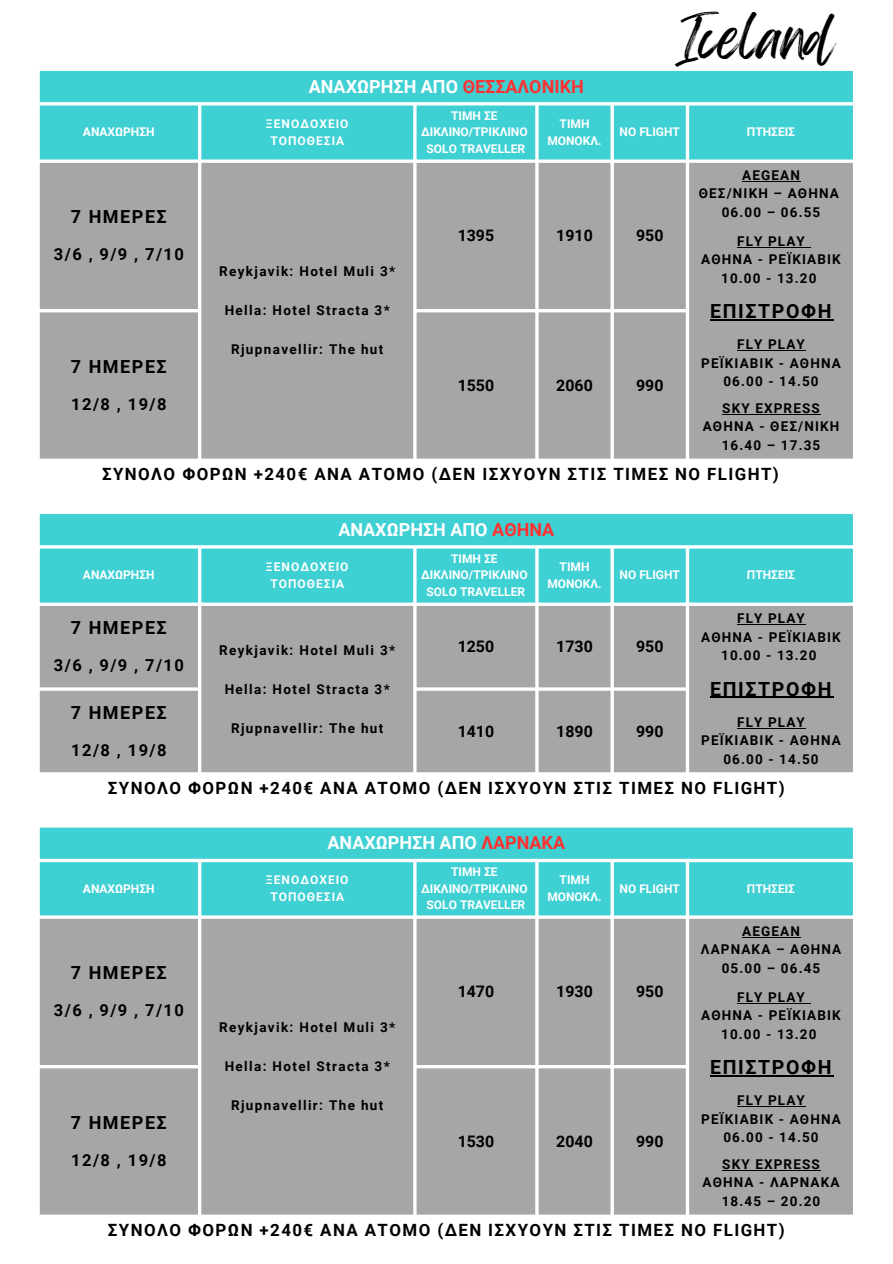
<style>
.page{position:relative;width:893px;height:1264px;background:#fff}
.page>*{position:absolute;margin:0;border:0;box-sizing:border-box;transform-origin:0 0}
.t1{font:49.35px "Feeling Passionate";color:#000}
.t2{font:700 19.5px "Roboto";letter-spacing:.085em;color:#000}
.t3{font:700 18px "Roboto";color:#fff}
.t4{font:700 18px "Roboto";letter-spacing:.085em;color:#000}
.t5{font:700 16.8px "Roboto";letter-spacing:.085em;color:#000}
.t6{font:700 16.5px "Roboto";letter-spacing:.085em;color:#000}
.t7{font:700 15.9px "Roboto";color:#000}
.t8{font:700 13.5px/18.5px "Roboto";letter-spacing:.085em;color:#000;text-align:center}
.t9{font:700 12px/16.5px "Roboto";color:#fff;text-align:center}
.t10{font:700 12px/16.5px "Roboto";letter-spacing:.085em;color:#fff;text-align:center}
.s1{color:#ff3131}
</style>
<div class="page">
<svg style="left:40px;top:827px;width:812px;height:88px;fill:#3fd0d4"></svg>
<div style="left:40px;top:918px;width:812px;height:296px;background:#a6a6a6"></div>
<hr style="left:742px;top:936px;width:59px;height:1px;background:#000">
<hr style="left:737px;top:1002px;width:69px;height:1px;background:#000">
<hr style="left:710px;top:1075px;width:123px;height:1px;background:#000">
<hr style="left:737px;top:1106px;width:69px;height:1px;background:#000">
<hr style="left:722px;top:1169px;width:98px;height:1px;background:#000">
<div style="left:40px;top:71px;width:812px;height:88px;background:#3fd0d4"></div>
<div style="left:40px;top:163px;width:812px;height:295px;background:#a6a6a6"></div>
<hr style="left:742px;top:181px;width:59px;height:1px;background:#000">
<hr style="left:737px;top:247px;width:69px;height:1px;background:#000">
<hr style="left:710px;top:319px;width:123px;height:2px;background:#000">
<hr style="left:737px;top:350px;width:69px;height:1px;background:#000">
<hr style="left:722px;top:414px;width:98px;height:1px;background:#000">
<div style="left:40px;top:514px;width:812px;height:88px;background:#3fd0d4"></div>
<div style="left:40px;top:606px;width:812px;height:166px;background:#a6a6a6"></div>
<hr style="left:737px;top:624px;width:69px;height:1px;background:#000">
<hr style="left:710px;top:696px;width:123px;height:2px;background:#000">
<hr style="left:737px;top:727px;width:69px;height:1px;background:#000">
<h3 class="t3" style="left:309px;top:76px;width:276px">ΑΝΑΧΩΡΗΣΗ ΑΠΟ <span class="s1">ΘΕΣΣΑΛΟΝΙΚΗ</span></h3>
<h1 class="t1" style="left:675px;top:-2px;width:160px">Iceland</h1>
<p class="t9" style="left:83px;top:124px;width:73px">ΑΝΑΧΩΡΗΣΗ</p>
<p class="t10" style="left:266px;top:116px;width:84px">ΞΕΝΟΔΟΧΕΙΟ<br>ΤΟΠΟΘΕΣΙΑ</p>
<p class="t9" style="left:421px;top:107px;width:108px">ΤΙΜΗ ΣΕ<br>ΔΙΚΛIΝΟ/ΤΡΙΚΛΙΝΟ<br>SOLO TRAVELLER</p>
<p class="t9" style="left:547px;top:116px;width:56px">ΤΙΜΗ<br>ΜΟΝΟΚΛ.</p>
<p class="t9" style="left:619px;top:124px;width:62px">NO FLIGHT</p>
<p class="t9" style="left:746px;top:124px;width:50px">ΠΤΗΣΕΙΣ</p>
<h3 class="t4" style="left:71px;top:206px;width:97px">7 ΗΜΕΡΕΣ</h3>
<p class="t6" style="left:54px;top:245px;width:131px">3/6 , 9/9 , 7/10</p>
<h3 class="t4" style="left:71px;top:356px;width:97px">7 ΗΜΕΡΕΣ</h3>
<p class="t6" style="left:71px;top:395px;width:97px">12/8 , 19/8</p>
<p class="t8" style="left:219px;top:262px;width:178px">Reykjavik: Hotel Muli 3*</p>
<p class="t8" style="left:225px;top:301px;width:167px">Hella: Hotel Stracta 3*</p>
<p class="t8" style="left:231px;top:340px;width:154px">Rjupnavellir: The hut</p>
<p class="t7" style="left:457px;top:227px;width:38px">1395</p>
<p class="t7" style="left:556px;top:227px;width:38px">1910</p>
<p class="t7" style="left:636px;top:227px;width:29px">950</p>
<p class="t7" style="left:457px;top:376px;width:38px">1550</p>
<p class="t7" style="left:556px;top:376px;width:38px">2060</p>
<p class="t7" style="left:636px;top:376px;width:29px">990</p>
<p class="t8" style="left:698px;top:166px;width:141px">AEGEAN<br>ΘΕΣ/ΝΙΚΗ – ΑΘΗΝΑ<br>06.00 – 06.55</p>
<p class="t8" style="left:701px;top:232px;width:141px">FLY PLAY<br>ΑΘΗΝΑ - ΡΕΪΚΙΑΒΙΚ<br>10.00 - 13.20</p>
<h2 class="t2" style="left:710px;top:300px;width:123px">ΕΠΙΣΤΡΟΦΗ</h2>
<p class="t8" style="left:701px;top:335px;width:141px">FLY PLAY<br>ΡΕΪΚΙΑΒΙΚ - ΑΘΗΝΑ<br>06.00 - 14.50</p>
<p class="t8" style="left:702px;top:399px;width:138px">SKY EXPRESS<br>ΑΘΗΝΑ - ΘΕΣ/ΝΙΚΗ<br>16.40 – 17.35</p>
<p class="t5" style="left:102px;top:465px;width:678px">ΣΥΝΟΛΟ ΦΟΡΩΝ +240€ ΑΝΑ ΑΤΟΜΟ (ΔΕΝ ΙΣΧΥΟΥΝ ΣΤΙΣ ΤΙΜΕΣ NO FLIGHT)</p>
<h3 class="t3" style="left:338px;top:519px;width:217px">ΑΝΑΧΩΡΗΣΗ ΑΠΟ <span class="s1">ΑΘΗΝΑ</span></h3>
<p class="t9" style="left:83px;top:567px;width:73px">ΑΝΑΧΩΡΗΣΗ</p>
<p class="t10" style="left:266px;top:559px;width:84px">ΞΕΝΟΔΟΧΕΙΟ<br>ΤΟΠΟΘΕΣΙΑ</p>
<p class="t9" style="left:421px;top:550px;width:108px">ΤΙΜΗ ΣΕ<br>ΔΙΚΛIΝΟ/ΤΡΙΚΛΙΝΟ<br>SOLO TRAVELLER</p>
<p class="t9" style="left:547px;top:559px;width:56px">ΤΙΜΗ<br>ΜΟΝΟΚΛ.</p>
<p class="t9" style="left:619px;top:567px;width:62px">NO FLIGHT</p>
<p class="t9" style="left:746px;top:567px;width:50px">ΠΤΗΣΕΙΣ</p>
<h3 class="t4" style="left:71px;top:617px;width:97px">7 ΗΜΕΡΕΣ</h3>
<p class="t6" style="left:54px;top:656px;width:131px">3/6 , 9/9 , 7/10</p>
<p class="t8" style="left:701px;top:609px;width:141px">FLY PLAY<br>ΑΘΗΝΑ - ΡΕΪΚΙΑΒΙΚ<br>10.00 - 13.20</p>
<h2 class="t2" style="left:710px;top:677px;width:123px">ΕΠΙΣΤΡΟΦΗ</h2>
<p class="t8" style="left:701px;top:712px;width:141px">FLY PLAY<br>ΡΕΪΚΙΑΒΙΚ - ΑΘΗΝΑ<br>06.00 - 14.50</p>
<p class="t7" style="left:457px;top:637px;width:38px">1250</p>
<p class="t7" style="left:556px;top:637px;width:38px">1730</p>
<p class="t7" style="left:636px;top:637px;width:29px">950</p>
<p class="t8" style="left:219px;top:640px;width:178px">Reykjavik: Hotel Muli 3*</p>
<p class="t8" style="left:225px;top:679px;width:167px">Hella: Hotel Stracta 3*</p>
<p class="t8" style="left:231px;top:718px;width:154px">Rjupnavellir: The hut</p>
<h3 class="t4" style="left:71px;top:702px;width:97px">7 ΗΜΕΡΕΣ</h3>
<p class="t6" style="left:71px;top:741px;width:97px">12/8 , 19/8</p>
<p class="t7" style="left:457px;top:722px;width:38px">1410</p>
<p class="t7" style="left:556px;top:722px;width:38px">1890</p>
<p class="t7" style="left:636px;top:722px;width:29px">990</p>
<p class="t5" style="left:108px;top:778px;width:678px">ΣΥΝΟΛΟ ΦΟΡΩΝ +240€ ΑΝΑ ΑΤΟΜΟ (ΔΕΝ ΙΣΧΥΟΥΝ ΣΤΙΣ ΤΙΜΕΣ NO FLIGHT)</p>
<h3 class="t3" style="left:327px;top:832px;width:239px">ΑΝΑΧΩΡΗΣΗ ΑΠΟ <span class="s1">ΛΑΡΝΑΚΑ</span></h3>
<p class="t9" style="left:83px;top:880px;width:73px">ΑΝΑΧΩΡΗΣΗ</p>
<p class="t10" style="left:266px;top:872px;width:84px">ΞΕΝΟΔΟΧΕΙΟ<br>ΤΟΠΟΘΕΣΙΑ</p>
<p class="t9" style="left:421px;top:864px;width:108px">ΤΙΜΗ ΣΕ<br>ΔΙΚΛIΝΟ/ΤΡΙΚΛΙΝΟ<br>SOLO TRAVELLER</p>
<p class="t9" style="left:547px;top:872px;width:56px">ΤΙΜΗ<br>ΜΟΝΟΚΛ.</p>
<p class="t9" style="left:619px;top:880px;width:62px">NO FLIGHT</p>
<p class="t9" style="left:746px;top:880px;width:50px">ΠΤΗΣΕΙΣ</p>
<h3 class="t4" style="left:71px;top:962px;width:97px">7 ΗΜΕΡΕΣ</h3>
<p class="t6" style="left:54px;top:1001px;width:131px">3/6 , 9/9 , 7/10</p>
<h3 class="t4" style="left:71px;top:1112px;width:97px">7 ΗΜΕΡΕΣ</h3>
<p class="t6" style="left:71px;top:1151px;width:97px">12/8 , 19/8</p>
<p class="t8" style="left:219px;top:1018px;width:178px">Reykjavik: Hotel Muli 3*</p>
<p class="t8" style="left:225px;top:1057px;width:167px">Hella: Hotel Stracta 3*</p>
<p class="t8" style="left:231px;top:1096px;width:154px">Rjupnavellir: The hut</p>
<p class="t7" style="left:457px;top:982px;width:38px">1470</p>
<p class="t7" style="left:556px;top:982px;width:38px">1930</p>
<p class="t7" style="left:636px;top:982px;width:29px">950</p>
<p class="t7" style="left:457px;top:1132px;width:38px">1530</p>
<p class="t7" style="left:556px;top:1132px;width:38px">2040</p>
<p class="t7" style="left:636px;top:1132px;width:29px">990</p>
<p class="t8" style="left:700px;top:922px;width:142px">AEGEAN<br>ΛΑΡΝΑΚΑ – ΑΘΗΝΑ<br>05.00 – 06.45</p>
<p class="t8" style="left:701px;top:988px;width:141px">FLY PLAY<br>ΑΘΗΝΑ - ΡΕΪΚΙΑΒΙΚ<br>10.00 - 13.20</p>
<h2 class="t2" style="left:710px;top:1056px;width:123px">ΕΠΙΣΤΡΟΦΗ</h2>
<p class="t8" style="left:701px;top:1091px;width:141px">FLY PLAY<br>ΡΕΪΚΙΑΒΙΚ - ΑΘΗΝΑ<br>06.00 - 14.50</p>
<p class="t8" style="left:702px;top:1154px;width:139px">SKY EXPRESS<br>ΑΘΗΝΑ - ΛΑΡΝΑΚΑ<br>18.45 – 20.20</p>
<p class="t5" style="left:108px;top:1220px;width:678px">ΣΥΝΟΛΟ ΦΟΡΩΝ +240€ ΑΝΑ ΑΤΟΜΟ (ΔΕΝ ΙΣΧΥΟΥΝ ΣΤΙΣ ΤΙΜΕΣ NO FLIGHT)</p>
</div>
